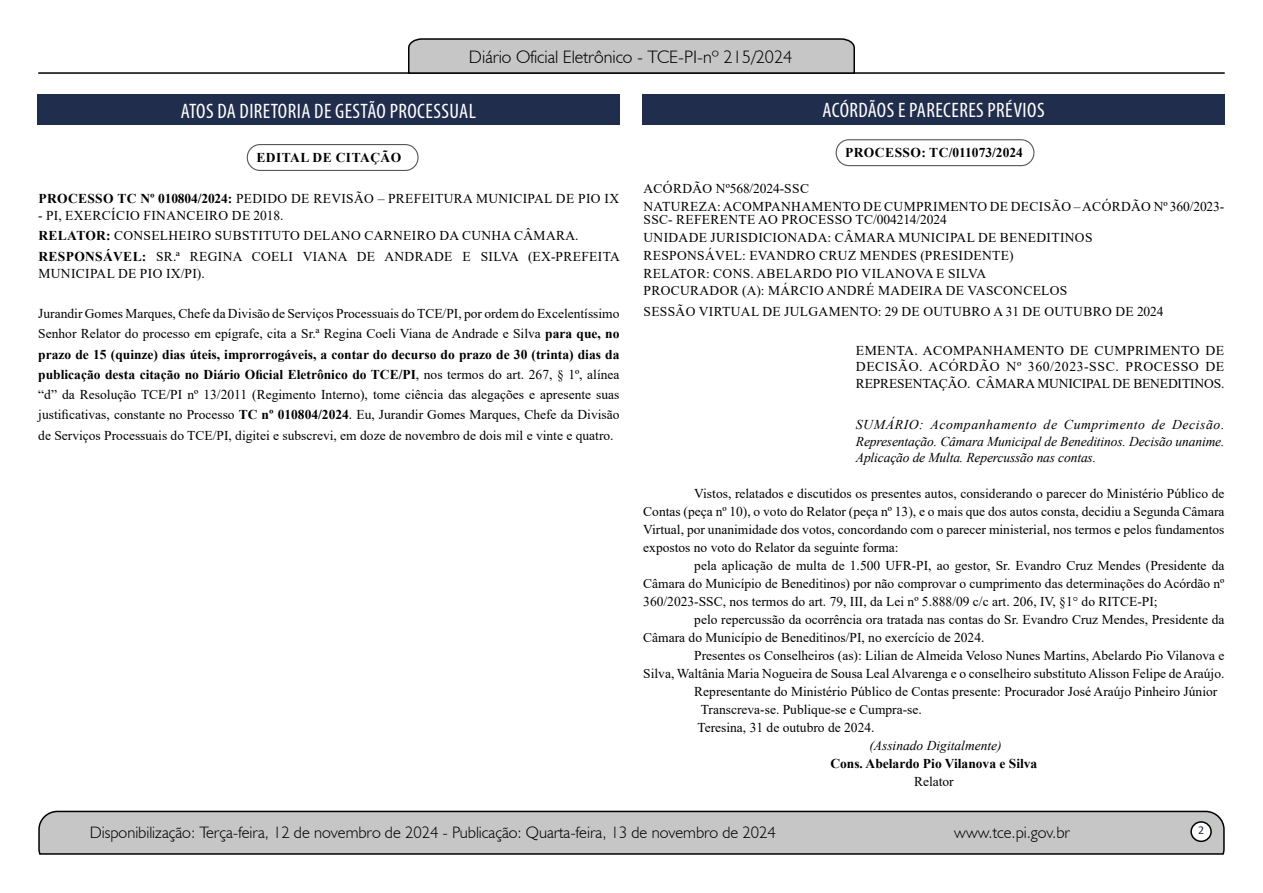
<style>
.page{position:relative;width:1263px;height:893px;background:#fff}
.page>*{position:absolute;margin:0;border:0;box-sizing:border-box;transform-origin:0 0}
.t1{font:condensed 21px "Myriad Pro";letter-spacing:.02em;color:#fff}
.t2{font:300 18px "Humanist 521 BT";color:#000}
.t3{font:300 16.5px "Humanist 521 BT";color:#000}
.t4{font:13.5px/18px "Times New Roman";color:#000;text-align:justify}
.t5{font:13.5px/17.7px "Times New Roman";letter-spacing:.025em;color:#000}
.t6{font:italic 13.5px/16.5px "Times New Roman";letter-spacing:-.01em;color:#000;text-align:justify}
.t7{font:700 13.5px "Times New Roman";color:#000}
.t8{font:700 13.5px "Times New Roman";letter-spacing:.02em;color:#000}
.t9{font:700 13.5px "Times New Roman";letter-spacing:.035em;color:#000}
.t10{font:12px "Calibri";color:#212d4c}
.s1{font-weight:700}
</style>
<div class="page">
<svg style="left:38px;top:810px;width:1187px;height:45px;background:#b9b9b9"></svg>
<div style="left:1191px;top:822px;width:20px;height:19px;background:#fff;border-radius:50%"></div>
<div style="left:1190px;top:821px;width:22px;height:21px;border:2px solid #000;border-radius:50%"></div>
<hr style="left:38px;top:72px;width:1187px;height:2px;background:#000">
<svg style="left:407px;top:38px;width:449px;height:36px;background:#b4b4b4"></svg>
<div style="left:642px;top:94px;width:583px;height:31px;background:#212d4c"></div>
<div style="left:836px;top:139px;width:198px;height:27px;border:1px solid #575756;border-radius:13px"></div>
<div style="left:37px;top:94px;width:582px;height:31px;background:#212d4c"></div>
<div style="left:247px;top:144px;width:172px;height:27px;border:1px solid #575756;border-radius:13px"></div>
<h2 class="t2" style="left:469px;top:46px;width:325px">Diário Oficial Eletrônico - TCE-PI-nº 215/2024</h2>
<h1 class="t1" style="left:181px;top:98px;width:297px">ATOS DA DIRETORIA DE GESTÃO PROCESSUAL</h1>
<p class="t9" style="left:256px;top:148px;width:146px">EDITAL DE CITAÇÃO</p>
<p class="t5" style="left:39px;top:189px;width:582px"><span class="s1">PROCESSO TC Nº 010804/2024:</span> PEDIDO DE REVISÃO – PREFEITURA MUNICIPAL DE PIO IX</p>
<p class="t5" style="left:38px;top:204px;width:583px;line-height:20.7px">- PI, EXERCÍCIO FINANCEIRO DE 2018.<br><span class="s1">RELATOR:</span> CONSELHEIRO SUBSTITUTO DELANO CARNEIRO DA CUNHA CÂMARA.<br><span class="s1">RESPONSÁVEL:</span> SR.ª REGINA COELI VIANA DE ANDRADE E SILVA (EX-PREFEITA</p>
<p class="t5" style="left:39px;top:264px;width:168px">MUNICIPAL DE PIO IX/PI).</p>
<p class="t4" style="left:38px;top:303px;width:583px;line-height:20.2px">Jurandir Gomes Marques, Chefe da Divisão de Serviços Processuais do TCE/PI, por ordem do Excelentíssimo Senhor Relator do processo em epígrafe, cita a Sr.ª Regina Coeli Viana de Andrade e Silva <span class="s1">para que, no prazo de 15 (quinze) dias úteis, improrrogáveis, a contar do decurso do prazo de 30 (trinta) dias da publicação desta citação no Diário Oficial Eletrônico do TCE/PI</span>, nos termos do art. 267, § 1º, alínea “d” da Resolução TCE/PI nº 13/2011 (Regimento Interno), tome ciência das alegações e apresente suas justificativas, constante no Processo <span class="s1">TC nº 010804/2024</span>. Eu, Jurandir Gomes Marques, Chefe da Divisão de Serviços Processuais do TCE/PI, digitei e subscrevi, em doze de novembro de dois mil e vinte e quatro.</p>
<h1 class="t1" style="left:823px;top:97px;width:223px">ACÓRDÃOS E PARECERES PRÉVIOS</h1>
<p class="t8" style="left:845px;top:143px;width:179px">PROCESSO: TC/011073/2024</p>
<p class="t5" style="left:643px;top:179px;width:582px">ACÓRDÃO Nº568/2024-SSC<br>NATUREZA: ACOMPANHAMENTO DE CUMPRIMENTO DE DECISÃO – ACÓRDÃO Nº 360/2023-</p>
<p class="t5" style="left:643px;top:211px;width:450px">SSC- REFERENTE AO PROCESSO TC/004214/2024<br>UNIDADE JURISDICIONADA: CÂMARA MUNICIPAL DE BENEDITINOS RESPONSÁVEL: EVANDRO CRUZ MENDES (PRESIDENTE)<br>RELATOR: CONS. ABELARDO PIO VILANOVA E SILVA<br>PROCURADOR (A): MÁRCIO ANDRÉ MADEIRA DE VASCONCELOS</p>
<p class="t5" style="left:643px;top:302px;width:522px">SESSÃO VIRTUAL DE JULGAMENTO: 29 DE OUTUBRO A 31 DE OUTUBRO DE 2024</p>
<p class="t4" style="left:856px;top:342px;width:370px;line-height:16.5px">EMENTA. ACOMPANHAMENTO DE CUMPRIMENTO DE DECISÃO. ACÓRDÃO Nº 360/2023-SSC. PROCESSO DE REPRESENTAÇÃO. CÂMARA MUNICIPAL DE BENEDITINOS.</p>
<p class="t6" style="left:856px;top:416px;width:370px">SUMÁRIO: Acompanhamento de Cumprimento de Decisão.<br>Representação. Câmara Municipal de Beneditinos. Decisão unanime.<br>Aplicação de Multa. Repercussão nas contas.</p>
<p class="t4" style="left:643px;top:484px;width:583px;text-indent:51px">Vistos, relatados e discutidos os presentes autos, considerando o parecer do Ministério Público de Contas (peça nº 10), o voto do Relator (peça nº 13), e o mais que dos autos consta, decidiu a Segunda Câmara Virtual, por unanimidade dos votos, concordando com o parecer ministerial, nos termos e pelos fundamentos expostos no voto do Relator da seguinte forma:</p>
<p class="t4" style="left:643px;top:556px;width:583px;text-indent:51px">pela aplicação de multa de 1.500 UFR-PI, ao gestor, Sr. Evandro Cruz Mendes (Presidente da Câmara do Município de Beneditinos) por não comprovar o cumprimento das determinações do Acórdão nº 360/2023-SSC, nos termos do art. 79, III, da Lei nº 5.888/09 c/c art. 206, IV, §1° do RITCE-PI;</p>
<p class="t4" style="left:643px;top:610px;width:583px;text-indent:51px">pelo repercussão da ocorrência ora tratada nas contas do Sr. Evandro Cruz Mendes, Presidente da<br>Câmara do Município de Beneditinos/PI, no exercício de 2024.</p>
<p class="t4" style="left:694px;top:646px;width:532px">Presentes os Conselheiros (as): Lilian de Almeida Veloso Nunes Martins, Abelardo Pio Vilanova e</p>
<p class="t4" style="left:643px;top:664px;width:583px">Silva, Waltânia Maria Nogueira de Sousa Leal Alvarenga e o conselheiro substituto Alisson Felipe de Araújo.</p>
<p class="t4" style="left:694px;top:682px;width:525px">Representante do Ministério Público de Contas presente: Procurador José Araújo Pinheiro Júnior</p>
<p class="t4" style="left:701px;top:700px;width:223px">Transcreva-se. Publique-se e Cumpra-se.</p>
<p class="t4" style="left:697px;top:718px;width:179px">Teresina, 31 de outubro de 2024.</p>
<p class="t6" style="left:869px;top:737px;width:134px">(Assinado Digitalmente)</p>
<p class="t7" style="left:830px;top:754px;width:209px">Cons. Abelardo Pio Vilanova e Silva</p>
<p class="t4" style="left:914px;top:772px;width:41px">Relator</p>
<p class="t3" style="left:90px;top:822px;width:688px">Disponibilização: Terça-feira, 12 de novembro de 2024 - Publicação: Quarta-feira, 13 de novembro de 2024</p>
<p class="t3" style="left:954px;top:822px;width:117px">www.tce.pi.gov.br</p>
<p class="t10" style="left:1198px;top:821px;width:8px">2</p>
</div>
